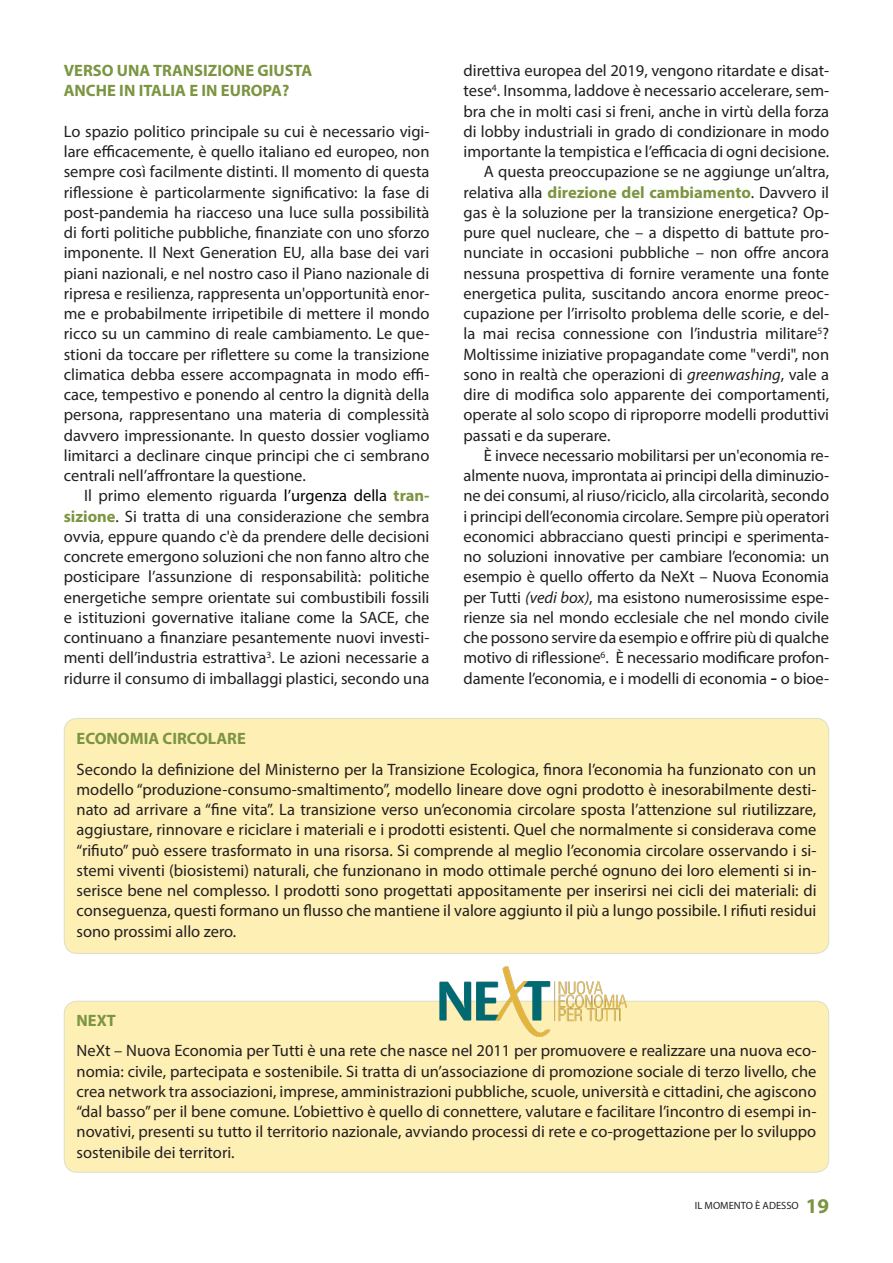
<style>
.page{position:relative;width:893px;height:1263px;background:#fff}
.page>*{position:absolute;margin:0;border:0;box-sizing:border-box;transform-origin:0 0}
.t1{font:16.5px/20.2px "Myriad Pro";color:#231f20;text-align:justify}
.t2{font:700 16.5px "Myriad Pro";color:#7b9540}
.t3{font:10.5px "Myriad Pro";color:#231f20}
.s1{color:#000}
.s2{font-weight:700;color:#7b9540}
.s3{font-style:italic}
.s4{font-family:"Cronos Pro";font-weight:700}
.s5{font-weight:700;font-size:21px;color:#7b9540}
</style>
<div class="page">
<div style="left:64px;top:1001px;width:765px;height:171px;background:#feefb5;border-radius:13px"></div>
<div style="left:64px;top:1001px;width:765px;height:171px;border:1px solid #7b9540;border-radius:13px"></div>
<div style="left:64px;top:718px;width:765px;height:235px;background:#feefb5;border-radius:13px"></div>
<div style="left:64px;top:718px;width:765px;height:236px;border:1px solid #7b9540;border-radius:13px"></div>
<img style="left:439px;top:966px;width:187px;height:71px">
<p class="t2" style="left:64px;top:60px;width:250px">VERSO UNA TRANSIZIONE GIUSTA</p>
<p class="t2" style="left:64px;top:80px;width:227px">ANCHE IN ITALIA E IN EUROPA?</p>
<p class="t1" style="left:64px;top:121px;width:367px">Lo spazio politico principale su cui è necessario vigi&shy;lare efficacemente, è quello italiano ed europeo, non sempre così facilmente distinti. Il momento di questa riflessione è particolarmente significativo: la fase di post-pandemia ha riacceso una luce sulla possibilità di forti politiche pubbliche, finanziate con uno sforzo imponente. Il Next Generation EU, alla base dei vari piani nazionali, e nel nostro caso il Piano nazionale di ripresa e resilienza, rappresenta un'opportunità enor&shy;me e probabilmente irripetibile di mettere il mondo ricco su un cammino di reale cambiamento. Le que&shy;stioni da toccare per riflettere su come la transizione climatica debba essere accompagnata in modo effi&shy;cace, tempestivo e ponendo al centro la dignità della persona, rappresentano una materia di complessità davvero impressionante. In questo dossier vogliamo limitarci a declinare cinque principi che ci sembrano centrali nell’affrontare la questione.</p>
<p class="t1" style="left:64px;top:485px;width:367px;text-indent:20px">Il primo elemento riguarda <span class="s1">l’urgenza della</span> <span class="s2">tran&shy;sizione</span>. Si tratta di una considerazione che sembra ovvia, eppure quando c'è da prendere delle decisioni concrete emergono soluzioni che non fanno altro che posticipare l’assunzione di responsabilità: politiche energetiche sempre orientate sui combustibili fossili e istituzioni governative italiane come la SACE, che continuano a finanziare pesantemente nuovi investi&shy;menti dell’industria estrattiva<sup>3</sup>. Le azioni necessarie a ridurre il consumo di imballaggi plastici, secondo una</p>
<p class="t1" style="left:463px;top:60px;width:367px">direttiva europea del 2019, vengono ritardate e disat&shy;tese<sup>4</sup>. Insomma, laddove è necessario accelerare, sem&shy;bra che in molti casi si freni, anche in virtù della forza di lobby industriali in grado di condizionare in modo importante la tempistica e l’efficacia di ogni decisione.</p>
<p class="t1" style="left:463px;top:161px;width:367px;text-indent:20px">A questa preoccupazione se ne aggiunge un’altra, relativa alla <span class="s2">direzione del cambiamento</span>. Davvero il gas è la soluzione per la transizione energetica? Op&shy;pure quel nucleare, che – a dispetto di battute pro&shy;nunciate in occasioni pubbliche – non offre ancora nessuna prospettiva di fornire veramente una fonte energetica pulita, suscitando ancora enorme preoc&shy;cupazione per l’irrisolto problema delle scorie, e del&shy;la mai recisa connessione con l’industria militare<sup>5</sup>?<br>Moltissime iniziative propagandate come "verdi", non sono in realtà che operazioni di <span class="s3">greenwashing</span>, vale a dire di modifica solo apparente dei comportamenti, operate al solo scopo di riproporre modelli produttivi passati e da superare.</p>
<p class="t1" style="left:463px;top:445px;width:367px;text-indent:20px">È invece necessario mobilitarsi per un'economia re&shy;almente nuova, improntata ai principi della diminuzio&shy;ne dei consumi, al riuso/riciclo, alla circolarità, secondo i principi dell’economia circolare. Sempre più operatori economici abbracciano questi principi e sperimenta&shy;no soluzioni innovative per cambiare l’economia: un esempio è quello offerto da NeXt – Nuova Economia per Tutti <span class="s3">(vedi box)</span>, ma esistono numerosissime espe&shy;rienze sia nel mondo ecclesiale che nel mondo civile che possono servire da esempio e offrire più di qualche motivo di riflessione<sup>6</sup>. È necessario modificare profon&shy;damente l’economia, e i modelli di economia <span class="s4">‒</span> o bioe-</p>
<p class="t2" style="left:77px;top:727px;width:171px">ECONOMIA CIRCOLARE</p>
<p class="t1" style="left:77px;top:759px;width:741px">Secondo la definizione del Ministerno per la Transizione Ecologica, finora l’economia ha funzionato con un modello “produzione-consumo-smaltimento”, modello lineare dove ogni prodotto è inesorabilmente desti&shy;nato ad arrivare a “fine vita”. La transizione verso un’economia circolare sposta l’attenzione sul riutilizzare, aggiustare, rinnovare e riciclare i materiali e i prodotti esistenti. Quel che normalmente si considerava come “rifiuto” può essere trasformato in una risorsa. Si comprende al meglio l’economia circolare osservando i si&shy;stemi viventi (biosistemi) naturali, che funzionano in modo ottimale perché ognuno dei loro elementi si in&shy;serisce bene nel complesso. I prodotti sono progettati appositamente per inserirsi nei cicli dei materiali: di conseguenza, questi formano un flusso che mantiene il valore aggiunto il più a lungo possibile. I rifiuti residui sono prossimi allo zero.</p>
<p class="t2" style="left:77px;top:1009px;width:41px">NEXT</p>
<p class="t1" style="left:77px;top:1040px;width:741px">NeXt – Nuova Economia per Tutti è una rete che nasce nel 2011 per promuovere e realizzare una nuova eco&shy;nomia: civile, partecipata e sostenibile. Si tratta di un’associazione di promozione sociale di terzo livello, che crea network tra associazioni, imprese, amministrazioni pubbliche, scuole, università e cittadini, che agiscono “dal basso” per il bene comune. L’obiettivo è quello di connettere, valutare e facilitare l’incontro di esempi in&shy;novativi, presenti su tutto il territorio nazionale, avviando processi di rete e co-progettazione per lo sviluppo sostenibile dei territori.</p>
<p class="t3" style="left:695px;top:1199px;width:136px">IL MOMENTO È ADESSO <span class="s5">19</span></p>
</div>
